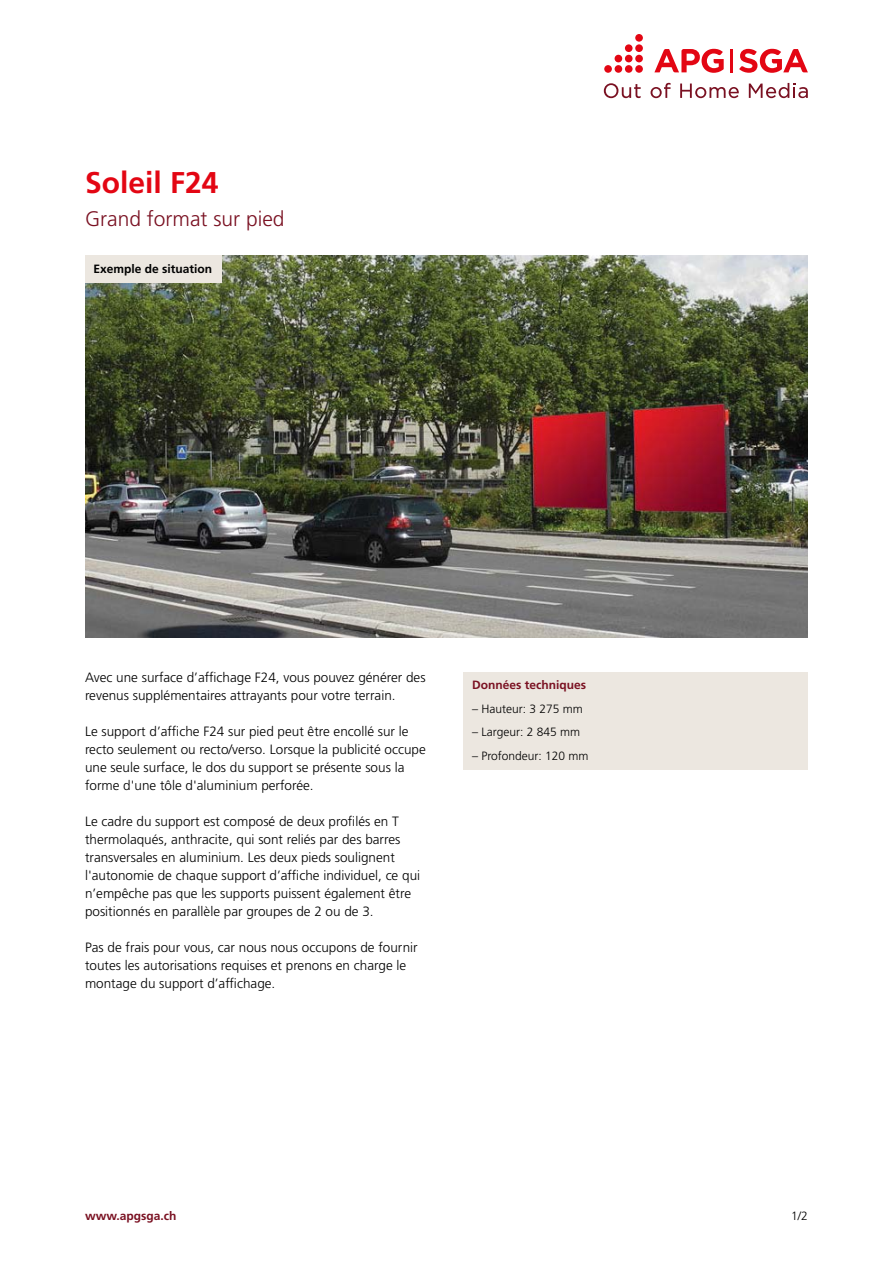
<style>
.page{position:relative;width:893px;height:1263px;background:#fff}
.page>*{position:absolute;margin:0;border:0;box-sizing:border-box;transform-origin:0 0}
.t1{font:700 30px "Frutiger LT Std";color:#e30613}
.t2{font:300 21px "Frutiger LT Std";color:#7a1122}
.t3{font:300 13.5px/18px "Frutiger LT Std";color:#000}
.t4{font:300 12px "Frutiger LT Std";color:#000}
.t5{font:700 12px "Frutiger LT Std";color:#7a1122}
.t6{font:700 12px "Frutiger LT Std";color:#000}
</style>
<div class="page">
<img style="left:85px;top:255px;width:723px;height:383px">
<svg style="left:604px;top:83px;width:37px;height:15px"></svg>
<svg style="left:650px;top:83px;width:21px;height:15px"></svg>
<svg style="left:680px;top:84px;width:59px;height:14px"></svg>
<svg style="left:749px;top:83px;width:59px;height:15px"></svg>
<hr style="left:731px;top:49px;width:2px;height:23px;background:#e30613">
<svg style="left:654px;top:49px;width:70px;height:24px"></svg>
<svg style="left:739px;top:49px;width:69px;height:24px"></svg>
<div style="left:604px;top:65px;width:8px;height:8px;background:#e30613;border-radius:50%"></div>
<div style="left:615px;top:65px;width:7px;height:8px;background:#e30613;border-radius:50%"></div>
<div style="left:615px;top:55px;width:7px;height:7px;background:#e30613;border-radius:50%"></div>
<div style="left:625px;top:65px;width:8px;height:8px;background:#e30613;border-radius:50%"></div>
<div style="left:625px;top:55px;width:8px;height:7px;background:#e30613;border-radius:50%"></div>
<div style="left:625px;top:44px;width:8px;height:8px;background:#e30613;border-radius:50%"></div>
<div style="left:635px;top:65px;width:8px;height:8px;background:#e30613;border-radius:50%"></div>
<div style="left:635px;top:55px;width:8px;height:7px;background:#e30613;border-radius:50%"></div>
<div style="left:635px;top:44px;width:8px;height:8px;background:#e30613;border-radius:50%"></div>
<div style="left:635px;top:34px;width:8px;height:8px;background:#e30613;border-radius:50%"></div>
<div style="left:463px;top:672px;width:345px;height:98px;background:#ece7e0"></div>
<div style="left:85px;top:255px;width:136px;height:28px;background:#ece7e0"></div>
<h1 class="t1" style="left:85px;top:165px;width:135px">Soleil F24</h1>
<h2 class="t2" style="left:85px;top:206px;width:201px">Grand format sur pied</h2>
<p class="t6" style="left:94px;top:261px;width:120px">Exemple de situation</p>
<p class="t3" style="left:85px;top:668px;width:342px">Avec une surface d’affichage F24, vous pouvez générer des revenus supplémentaires attrayants pour votre terrain.</p>
<p class="t3" style="left:85px;top:722px;width:342px">Le support d’affiche F24 sur pied peut être encollé sur le recto seulement ou recto/verso. Lorsque la publicité occupe une seule surface, le dos du support se présente sous la forme d'une tôle d'aluminium perforée.</p>
<p class="t3" style="left:85px;top:812px;width:337px">Le cadre du support est composé de deux profilés en T thermolaqués, anthracite, qui sont reliés par des barres transversales en aluminium. Les deux pieds soulignent l'autonomie de chaque support d’affiche individuel, ce qui n’empêche pas que les supports puissent également être positionnés en parallèle par groupes de 2 ou de 3.</p>
<p class="t3" style="left:85px;top:938px;width:334px">Pas de frais pour vous, car nous nous occupons de fournir toutes les autorisations requises et prenons en charge le montage du support d’affichage.</p>
<p class="t5" style="left:472px;top:678px;width:115px">Données techniques</p>
<p class="t4" style="left:472px;top:702px;width:112px">– Hauteur: 3 275 mm</p>
<p class="t4" style="left:472px;top:725px;width:110px">– Largeur: 2 845 mm</p>
<p class="t4" style="left:472px;top:749px;width:118px">– Profondeur: 120 mm</p>
<p class="t5" style="left:85px;top:1209px;width:93px">www.apgsga.ch</p>
<p class="t4" style="left:791px;top:1209px;width:18px">1/2</p>
</div>
